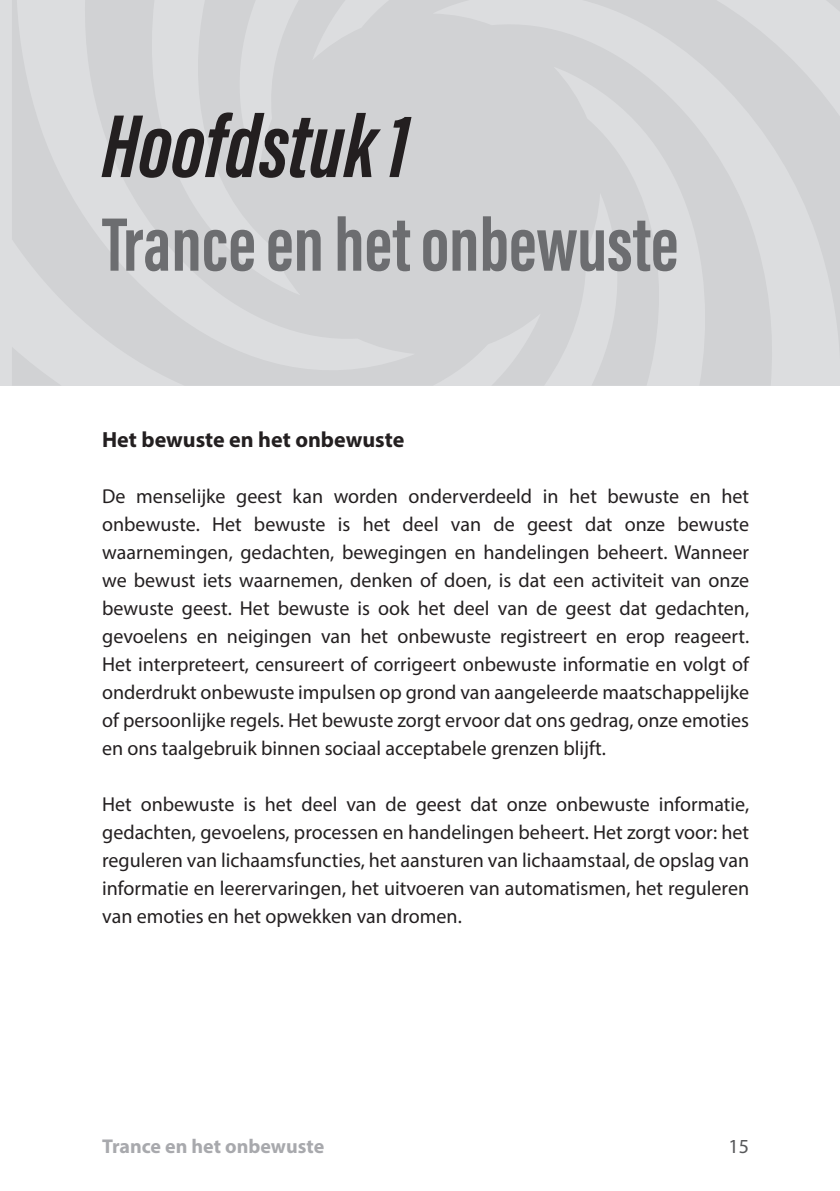
<style>
.page{position:relative;width:840px;height:1191px;background:#fff}
.page>*{position:absolute;margin:0;border:0;box-sizing:border-box;transform-origin:0 0}
.t1{font:italic 700 92px "Acumin Pro Extra Cond";color:#231f20}
.t2{font:78px "Acumin Variable Concept";color:#6c6d70}
.t3{font:700 22px "Myriad Pro";color:#231f20}
.t4{font:20.2px/28px "Myriad Pro";color:#231f20;text-align:justify}
.t5{font:700 20px "Myriad Pro";color:#a8a9ad}
.t6{font:20px "Myriad Pro";color:#57585a}
</style>
<div class="page">
<svg style="left:12px;top:0;width:827px;height:386px;background:#d4d5d7"></svg>
<h1 class="t1" style="left:102px;top:90px;width:307px">Hoofdstuk 1</h1>
<h2 class="t2" style="left:102px;top:190px;width:577px">Trance en het onbewuste</h2>
<p class="t3" style="left:102px;top:425px;width:303px">Het bewuste en het onbewuste</p>
<p class="t4" style="left:102px;top:482px;width:648px">De menselijke geest kan worden onderverdeeld in het bewuste en het onbewuste. Het bewuste is het deel van de geest dat onze bewuste waarnemingen, gedachten, bewegingen en handelingen beheert. Wanneer we bewust iets waarnemen, denken of doen, is dat een activiteit van onze bewuste geest. Het bewuste is ook het deel van de geest dat gedachten, gevoelens en neigingen van het onbewuste registreert en erop reageert.<br>Het interpreteert, censureert of corrigeert onbewuste informatie en volgt of onderdrukt onbewuste impulsen op grond van aangeleerde maatschappelijke of persoonlijke regels. Het bewuste zorgt ervoor dat ons gedrag, onze emoties en ons taalgebruik binnen sociaal acceptabele grenzen blijft.</p>
<p class="t4" style="left:102px;top:790px;width:648px">Het onbewuste is het deel van de geest dat onze onbewuste informatie, gedachten, gevoelens, processen en handelingen beheert. Het zorgt voor: het reguleren van lichaamsfuncties, het aansturen van lichaamstaal, de opslag van informatie en leerervaringen, het uitvoeren van automatismen, het reguleren van emoties en het opwekken van dromen.</p>
<p class="t5" style="left:102px;top:1133px;width:223px">Trance en het onbewuste</p>
<p class="t6" style="left:728px;top:1134px;width:22px">15</p>
</div>
